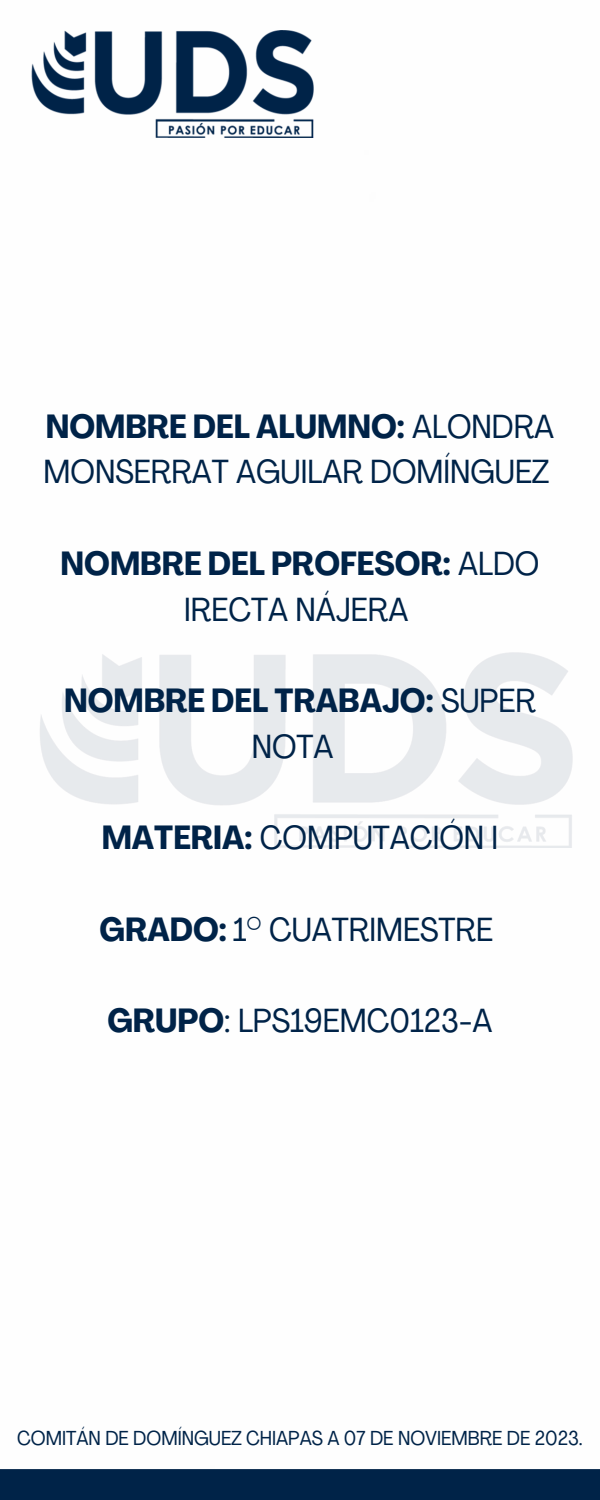
<style>
.page{position:relative;width:600px;height:1500px;background:#fff}
.page>*{position:absolute;margin:0;border:0;box-sizing:border-box;transform-origin:0 0}
.t1{font:condensed 33px/45.8px "Agrandir";color:#002348}
.t2{font:700 condensed 33px/45.8px "Agrandir";color:#002348;text-align:center}
.t3{font:condensed 20px "Agrandir";color:#002348}
.s1{font-weight:700}
.s2{font-weight:400}
</style>
<div class="page">
<div style="left:0;top:1469px;width:600px;height:31px;background:#002348"></div>
<img style="left:31px;top:30px;width:283px;height:107px">
<img style="left:40px;top:653px;width:532px;height:195px">
<p class="t1" style="left:44px;top:406px;width:512px"><span class="s1">NOMBRE DEL ALUMNO:</span> ALONDRA<br>MONSERRAT AGUILAR DOMÍNGUEZ</p>
<p class="t2" style="left:61px;top:544px;width:480px">NOMBRE DEL PROFESOR: <span class="s2">ALDO<br>IRECTA NÁJERA</span></p>
<p class="t2" style="left:64px;top:681px;width:473px">NOMBRE DEL TRABAJO: <span class="s2">SUPER<br>NOTA</span></p>
<p class="t1" style="left:102px;top:818px;width:398px"><span class="s1">MATERIA:</span> COMPUTACIÓN I</p>
<p class="t1" style="left:100px;top:910px;width:395px"><span class="s1">GRADO:</span> 1° CUATRIMESTRE</p>
<p class="t1" style="left:107px;top:1001px;width:387px"><span class="s1">GRUPO</span>: LPS19EMC0123-A</p>
<p class="t3" style="left:17px;top:1430px;width:567px">COMITÁN DE DOMÍNGUEZ CHIAPAS A 07 DE NOVIEMBRE DE 2023.</p>
</div>
